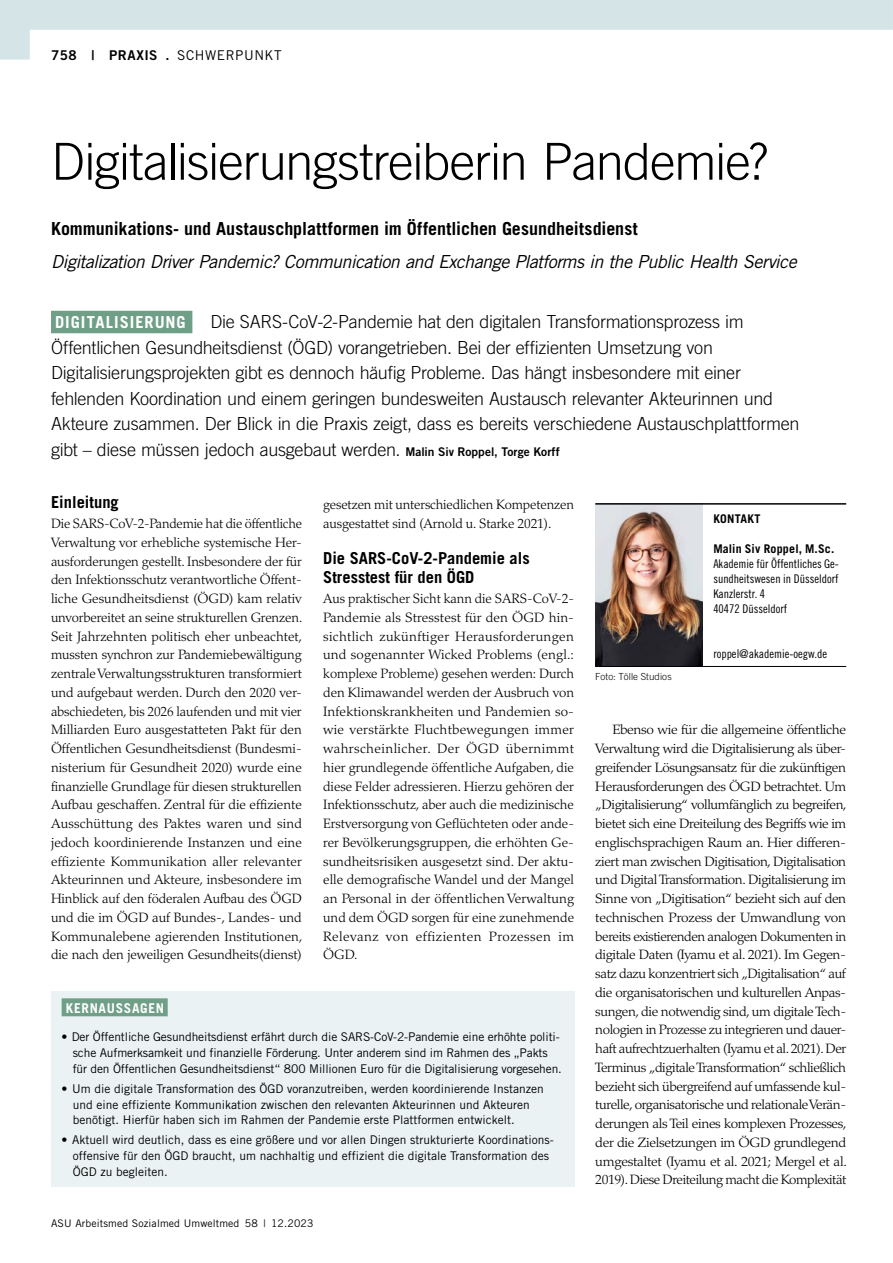
<style>
.page{position:relative;width:893px;height:1263px;background:#fff}
.page>*{position:absolute;margin:0;border:0;box-sizing:border-box;transform-origin:0 0}
.t1{font:300 51px "Trade Gothic LT Std";letter-spacing:-.025em;color:#000}
.t2{font:300 18px/25.5px "Trade Gothic LT Std";letter-spacing:-.015em;color:#000}
.t3{font:italic 18px "Trade Gothic LT Std";letter-spacing:-.035em;color:#000}
.t4{font:700 18px "Trade Gothic LT Std";color:#000}
.t5{font:700 16.5px/18.8px "Trade Gothic LT Std";color:#000}
.t6{font:700 16.5px "Trade Gothic LT Std";letter-spacing:.06em;color:#fff}
.t7{font:300 13.5px/18.8px "Palatino LT Std";letter-spacing:-.01em;color:#000;text-align:justify}
.t8{font:300 13.5px/18.8px "Palatino LT Std";letter-spacing:-.01em;color:#000;text-align:justify;scale:1.04 1}
.t9{font:13.5px "Trade Gothic LT Std Bd 2";letter-spacing:.04em;color:#000}
.t10{font:700 13.5px "Trade Gothic LT Std";letter-spacing:.05em;color:#fff}
.t11{font:12px/15.8px "Trade Gothic LT Std";color:#000}
.t12{font:12px/15px "Trade Gothic LT Std Cn 18";color:#000}
.t13{font:700 12px "Trade Gothic LT Std";letter-spacing:.02em;color:#000}
.t14{font:10.5px "Trade Gothic LT Std";letter-spacing:.01em;color:#000}
.t15{font:300 9.75px "Trade Gothic LT Std";letter-spacing:.01em;color:#000}
.s1{font-family:"Trade Gothic LT Std"}
.s2{font-family:"Trade Gothic LT Std Bd 2";font-weight:400;font-size:12px}
</style>
<div class="page">
<div style="left:51px;top:311px;width:141px;height:22px;background:#709f87"></div>
<img style="left:595px;top:505px;width:108px;height:161px">
<hr style="left:595px;top:503px;width:251px;height:2px;background:#000">
<hr style="left:595px;top:666px;width:251px;height:1px;background:#000">
<div style="left:51px;top:991px;width:523px;height:195px;background:#eaf2f3"></div>
<div style="left:62px;top:998px;width:106px;height:18px;background:#709f87"></div>
<svg style="left:0;top:0;width:893px;height:60px"></svg>
<p class="t9" style="left:51px;top:46px;width:232px">758 | PRAXIS . <span class="s1">schwerpunkt</span></p>
<h1 class="t1" style="left:51px;top:131px;width:719px">Digitalisierungstreiberin Pandemie?</h1>
<h2 class="t4" style="left:51px;top:217px;width:588px">Kommunikations- und Austauschplattformen im Öffentlichen Gesundheitsdienst</h2>
<h2 class="t3" style="left:51px;top:251px;width:747px">Digitalization Driver Pandemic? Communication and Exchange Platforms in the Public Health Service</h2>
<p class="t2" style="left:51px;top:309px;width:750px;text-indent:159px">Die SARS-CoV-2-Pandemie hat den digitalen Transformationsprozess im Öffentlichen Gesundheitsdienst (ÖGD) vorangetrieben. Bei der effizienten Umsetzung von Digitalisierungsprojekten gibt es dennoch häufig Probleme. Das hängt insbesondere mit einer fehlenden Koordination und einem geringen bundesweiten Austausch relevanter Akteurinnen und Akteure zusammen. Der Blick in die Praxis zeigt, dass es bereits verschiedene Austauschplattformen gibt – diese müssen jedoch ausgebaut werden. <span class="s2">Malin Siv Roppel, Torge Korff</span></p>
<p class="t6" style="left:55px;top:312px;width:132px">DIGITALISIERUNG</p>
<p class="t5" style="left:51px;top:492px;width:69px">Einleitung</p>
<p class="t7" style="left:51px;top:514px;width:253px">Die SARS-CoV-2-Pandemie hat die öffentliche Verwaltung vor erhebliche systemische Her&shy;ausforderungen gestellt. Insbesondere der für den Infektionsschutz verantwortliche Öffent&shy;liche Gesundheitsdienst (ÖGD) kam relativ unvorbereitet an seine strukturellen Grenzen.<br>Seit Jahrzehnten politisch eher unbeachtet, mussten synchron zur Pandemiebewältigung zentrale Verwaltungsstrukturen transformiert und aufgebaut werden. Durch den 2020 ver&shy;abschiedeten, bis 2026 laufenden und mit vier Milliarden Euro ausgestatteten Pakt für den Öffentlichen Gesundheitsdienst (Bundesmi&shy;nisterium für Gesundheit 2020) wurde eine finanzielle Grundlage für diesen strukturellen Aufbau geschaffen. Zentral für die effiziente Ausschüttung des Paktes waren und sind jedoch koordinierende Instanzen und eine effiziente Kommunikation aller relevanter Akteurinnen und Akteure, insbesondere im Hinblick auf den föderalen Aufbau des ÖGD und die im ÖGD auf Bundes-, Landes- und Kommunalebene agierenden Institutionen, die nach den jeweiligen Gesundheits(dienst)</p>
<p class="t7" style="left:323px;top:496px;width:252px">gesetzen mit unterschiedlichen Kompetenzen ausgestattet sind (Arnold u. Starke 2021).</p>
<p class="t5" style="left:323px;top:549px;width:208px">Die SARS-CoV-2-Pandemie als<br>Stresstest für den ÖGD</p>
<p class="t7" style="left:323px;top:589px;width:253px">Aus praktischer Sicht kann die SARS-CoV-2- Pandemie als Stresstest für den ÖGD hin&shy;sichtlich zukünftiger Herausforderungen und sogenannter Wicked Problems (engl.: komplexe Probleme) gesehen werden: Durch den Klimawandel werden der Ausbruch von Infektionskrankheiten und Pandemien so&shy;wie verstärkte Fluchtbewegungen immer wahrscheinlicher. Der ÖGD übernimmt hier grundlegende öffentliche Aufgaben, die diese Felder adressieren. Hierzu gehören der Infektionsschutz, aber auch die medizinische Erstversorgung von Geflüchteten oder ande&shy;rer Bevölkerungsgruppen, die erhöhten Ge&shy;sundheitsrisiken ausgesetzt sind. Der aktu&shy;elle demografische Wandel und der Mangel an Personal in der öffentlichen Verwaltung und dem ÖGD sorgen für eine zunehmende Relevanz von effizienten Prozessen im ÖGD.</p>
<p class="t10" style="left:66px;top:1000px;width:100px">KERNAUSSAGEN</p>
<p class="t11" style="left:73px;top:1029px;width:491px;text-indent:-11px">• Der Öffentliche Gesundheitsdienst erfährt durch die SARS-CoV-2-Pandemie eine erhöhte politi&shy;sche Aufmerksamkeit und finanzielle Förderung. U nter anderem sind im Rahmen des „Pakts für den Öffentlichen Gesundheitsdienst“ 800 Millionen Euro für die Digitalisierung vorgesehen.</p>
<p class="t11" style="left:73px;top:1080px;width:472px;text-indent:-11px">• U m die digitale Transformation des ÖGD voranzutreiben, werden koordinierende Instanzen und eine effiziente Kommunikation zwischen den relevanten Akteurinnen und Akteuren benötigt. H ierfür haben sich im Rahmen der Pandemie erste Plattformen entwickelt.</p>
<p class="t11" style="left:73px;top:1132px;width:483px;text-indent:-11px">• Aktuell wird deutlich, dass es eine größere und vor allen Dingen strukturierte Koordinations&shy;offensive für den ÖGD braucht, um nachhaltig und effizient die digitale Transformation des<br>ÖGD zu begleiten.</p>
<p class="t14" style="left:51px;top:1217px;width:264px">ASU Arbeitsmed Sozialmed U mweltmed 58 | 12.2023</p>
<p class="t15" style="left:595px;top:670px;width:78px">Foto: Tölle Studios</p>
<p class="t13" style="left:713px;top:511px;width:49px">KONTAKT</p>
<p class="t13" style="left:713px;top:541px;width:123px">Malin Siv Roppel, M.Sc.</p>
<p class="t12" style="left:713px;top:556px;width:127px">Akademie für Öffentliches Ge&shy;sundheitswesen in Düsseldorf<br>Kanzlerstr. 4<br>40472 Düsseldorf</p>
<p class="t12" style="left:713px;top:646px;width:115px">roppel@akademie-oegw.de</p>
<p class="t8" style="left:595px;top:721px;width:243px;text-indent:17px">Ebenso wie für die allgemeine öffentliche Verwaltung wird die Digitalisierung als über&shy;greifender Lösungsansatz für die zukünftigen Herausforderungen des ÖGD betrachtet. Um „Digitalisierung“ vollumfänglich zu begreifen, bietet sich eine Dreiteilung des Begriffs wie im englischsprachigen Raum an. Hier differen&shy;ziert man zwischen Digitisation, Digitalisation und Digital Transformation. Digitalisierung im Sinne von „Digitisation“ bezieht sich auf den technischen Prozess der Umwandlung von bereits existierenden analogen Dokumenten in digitale Daten (Iyamu et al. 2021). Im Gegen&shy;satz dazu konzentriert sich „Digitalisation“ auf die organisatorischen und kulturellen Anpas&shy;sungen, die notwendig sind, um digitale Tech&shy;nologien in Prozesse zu integrieren und dauer&shy;haft aufrechtzuerhalten (Iyamu et al. 2021). Der Terminus „digitale Transformation“ schließlich bezieht sich übergreifend auf umfassende kul&shy;turelle, organisatorische und relationale Verän&shy;derungen als Teil eines komplexen Prozesses, der die Zielsetzungen im ÖGD grundlegend umgestaltet (Iyamu et al. 2021; Mergel et al.<br>2019). Diese Dreiteilung macht die Komplexität</p>
</div>
